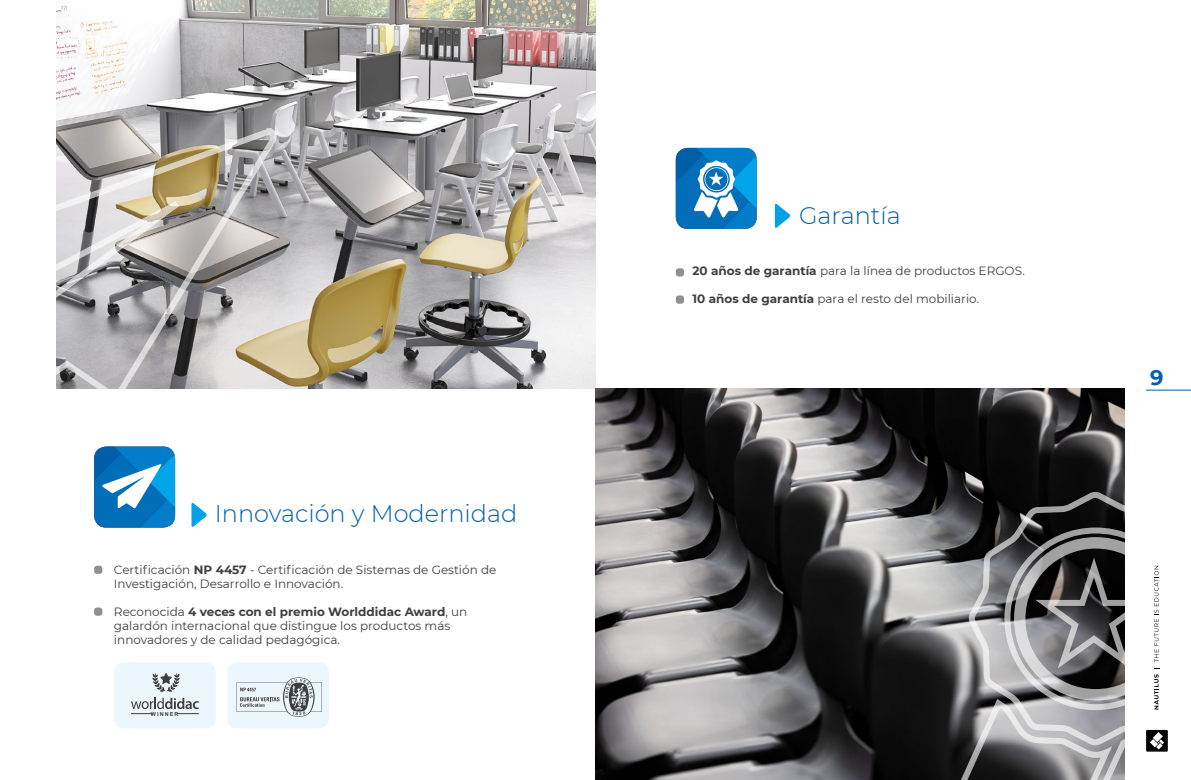
<style>
.page{position:relative;width:1191px;height:780px;background:#fff}
.page>*{position:absolute;margin:0;border:0;box-sizing:border-box;transform-origin:0 0}
.t1{font:300 24px "Montserrat";color:#0061aa}
.t2{font:700 21px "Montserrat";color:#0061aa}
.t3{font:12px/14px "Montserrat";color:#3e3d40}
.t4{font:700 5.4px "Arial";letter-spacing:.2em;color:#3e3d40}
.s1{font-weight:700}
</style>
<div class="page">
<div style="left:1146px;top:729px;width:21px;height:22px;background:#000"></div>
<svg style="left:1150px;top:732px;width:14px;height:17px"></svg>
<svg style="left:1154px;top:668px;width:5px;height:41px"></svg>
<svg style="left:1154px;top:566px;width:4px;height:96px"></svg>
<hr style="left:1146px;top:390px;width:45px;height:1px;background:#0061aa">
<img style="left:57px;top:0;width:538px;height:388px">
<img style="left:595px;top:388px;width:529px;height:392px">
<svg style="left:56px;top:128px;width:222px;height:261px;background:#b1ada9"></svg>
<div style="left:676px;top:268px;width:8px;height:8px;background:#8f9091;border-radius:3px"></div>
<div style="left:94px;top:565px;width:8px;height:9px;background:#8f9091;border-radius:3px"></div>
<div style="left:94px;top:607px;width:8px;height:8px;background:#8f9091;border-radius:3px"></div>
<div style="left:676px;top:295px;width:8px;height:9px;background:#8f9091;border-radius:3px"></div>
<svg style="left:94px;top:446px;width:81px;height:81px"></svg>
<svg style="left:676px;top:148px;width:80px;height:81px"></svg>
<svg style="left:775px;top:203px;width:16px;height:25px"></svg>
<svg style="left:191px;top:503px;width:16px;height:24px"></svg>
<svg style="left:971px;top:491px;width:153px;height:43px;background:#292929"></svg>
<svg style="left:943px;top:534px;width:181px;height:246px;background:#7a7a7c"></svg>
<div style="left:114px;top:662px;width:102px;height:66px;background:#ebf7fd;border-radius:10px"></div>
<div style="left:227px;top:662px;width:102px;height:66px;background:#ebf7fd;border-radius:10px"></div>
<svg style="left:131px;top:673px;width:68px;height:41px"></svg>
<svg style="left:237px;top:677px;width:85px;height:39px"></svg>
<h1 class="t1" style="left:215px;top:499px;width:304px">Innovación y Modernidad</h1>
<p class="t3" style="left:114px;top:562px;width:384px">Certificación <span class="s1">NP 4457</span> - Certificación de Sistemas de Gestión de<br>Investigación, Desarrollo e Innovación.</p>
<p class="t3" style="left:114px;top:604px;width:355px">Reconocida <span class="s1">4 veces con el premio Worlddidac Award</span>, un galardón internacional que distingue los productos más innovadores y de calidad pedagógica.</p>
<p class="t4" style="left:151px;top:710px;width:29px">WINNER</p>
<h1 class="t1" style="left:799px;top:200px;width:103px">Garantía</h1>
<p class="t3" style="left:692px;top:264px;width:334px"><span class="s1">20 años de garantía</span> para la línea de productos ERGOS.</p>
<p class="t3" style="left:692px;top:292px;width:288px"><span class="s1">10 años de garantía</span> para el resto del mobiliario.</p>
<h2 class="t2" style="left:1150px;top:365px;width:15px">9</h2>
</div>
